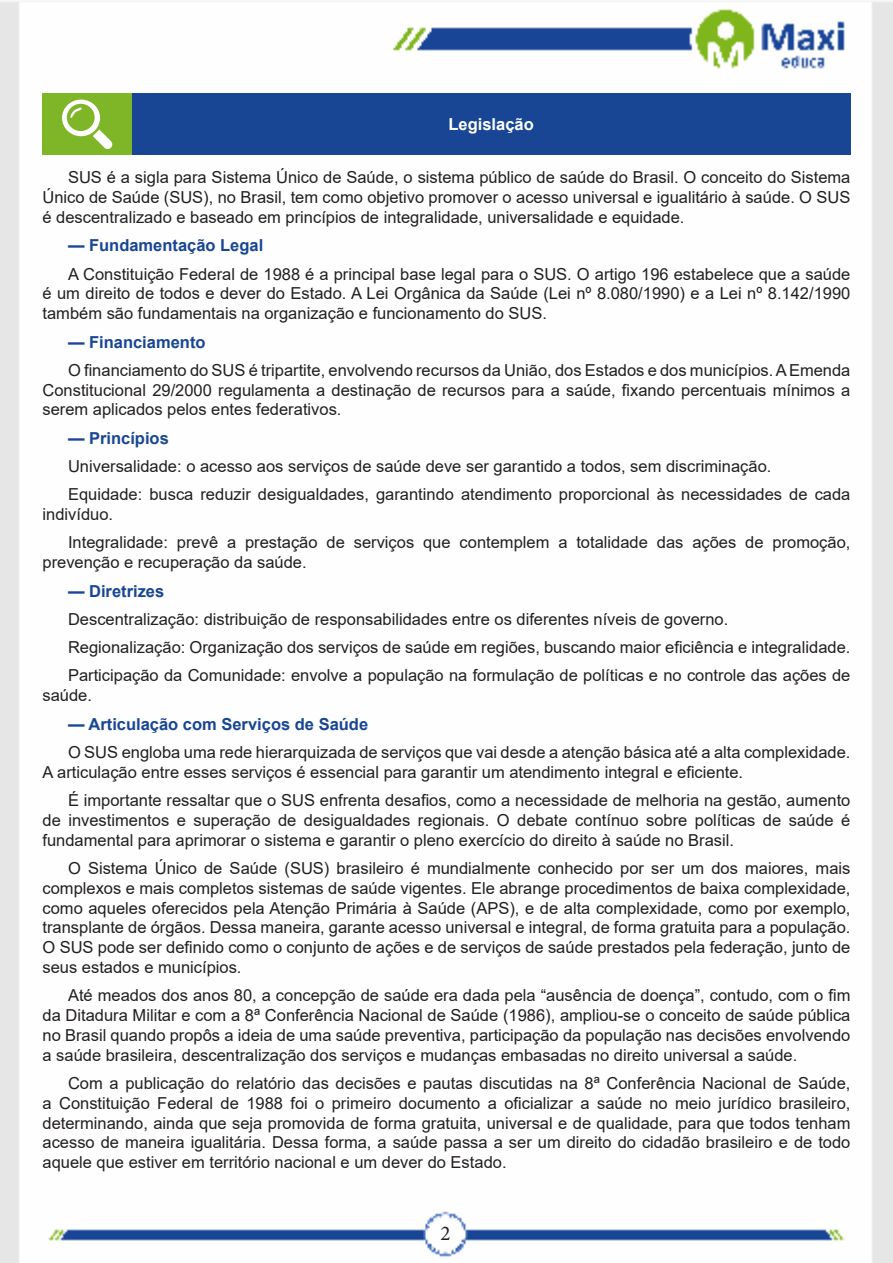
<style>
.page{position:relative;width:893px;height:1263px;background:#fff}
.page>*{position:absolute;margin:0;border:0;box-sizing:border-box;transform-origin:0 0}
.t1{font:21px "Minion Pro";color:#231f20}
.t2{font:16.5px/19.8px "Arial";color:#231f20;text-align:justify}
.TITULO_DE_ASSUNTO__CORPO{font:700 16.5px "Arial";color:#184695}
.Titulo_de_Caixa{font:700 16.5px "Arial";color:#fff}
</style>
<div class="page">
<img style="left:0;top:1px;width:893px;height:1262px">
<div style="left:43px;top:94px;width:89px;height:61px;background:#7fb628"></div>
<div style="left:132px;top:94px;width:718px;height:61px;background:#184695"></div>
<svg style="left:62px;top:100px;width:51px;height:49px"></svg>
<p class="Titulo_de_Caixa" style="left:448px;top:113px;width:87px">Legislação</p>
<p class="t2" style="left:43px;top:168px;width:809px;text-indent:26px">SUS é a sigla para Sistema Único de Saúde, o sistema público de saúde do Brasil. O conceito do Sistema Único de Saúde (SUS), no Brasil, tem como objetivo promover o acesso universal e igualitário à saúde. O SUS é descentralizado e baseado em princípios de integralidade, universalidade e equidade.</p>
<p class="TITULO_DE_ASSUNTO__CORPO" style="left:68px;top:234px;width:197px">— Fundamentação Legal</p>
<p class="t2" style="left:43px;top:264px;width:809px;text-indent:26px">A Constituição Federal de 1988 é a principal base legal para o SUS. O artigo 196 estabelece que a saúde é um direito de todos e dever do Estado. A Lei Orgânica da Saúde (Lei nº 8.080/1990) e a Lei nº 8.142/1990 também são fundamentais na organização e funcionamento do SUS.</p>
<p class="TITULO_DE_ASSUNTO__CORPO" style="left:68px;top:330px;width:139px">— Financiamento</p>
<p class="t2" style="left:43px;top:360px;width:809px;text-indent:26px">O financiamento do SUS é tripartite, envolvendo recursos da União, dos Estados e dos municípios. A Emenda Constitucional 29/2000 regulamenta a destinação de recursos para a saúde, fixando percentuais mínimos a serem aplicados pelos entes federativos.</p>
<p class="TITULO_DE_ASSUNTO__CORPO" style="left:68px;top:426px;width:102px">— Princípios</p>
<p class="t2" style="left:68px;top:456px;width:705px">Universalidade: o acesso aos serviços de saúde deve ser garantido a todos, sem discriminação.</p>
<p class="t2" style="left:43px;top:484px;width:809px;text-indent:26px">Equidade: busca reduzir desigualdades, garantindo atendimento proporcional às necessidades de cada indivíduo.</p>
<p class="t2" style="left:43px;top:533px;width:809px;text-indent:26px">Integralidade: prevê a prestação de serviços que contemplem a totalidade das ações de promoção, prevenção e recuperação da saúde.</p>
<p class="TITULO_DE_ASSUNTO__CORPO" style="left:68px;top:579px;width:98px">— Diretrizes</p>
<p class="t2" style="left:68px;top:609px;width:662px">Descentralização: distribuição de responsabilidades entre os diferentes níveis de governo.</p>
<p class="t2" style="left:68px;top:637px;width:784px">Regionalização: Organização dos serviços de saúde em regiões, buscando maior eficiência e integralidade.</p>
<p class="t2" style="left:43px;top:666px;width:809px;text-indent:26px">Participação da Comunidade: envolve a população na formulação de políticas e no controle das ações de saúde.</p>
<p class="TITULO_DE_ASSUNTO__CORPO" style="left:68px;top:712px;width:302px">— Articulação com Serviços de Saúde</p>
<p class="t2" style="left:43px;top:742px;width:809px;text-indent:26px">O SUS engloba uma rede hierarquizada de serviços que vai desde a atenção básica até a alta complexidade.<br>A articulação entre esses serviços é essencial para garantir um atendimento integral e eficiente.</p>
<p class="t2" style="left:43px;top:790px;width:809px;text-indent:26px">É importante ressaltar que o SUS enfrenta desafios, como a necessidade de melhoria na gestão, aumento de investimentos e superação de desigualdades regionais. O debate contínuo sobre políticas de saúde é fundamental para aprimorar o sistema e garantir o pleno exercício do direito à saúde no Brasil.</p>
<p class="t2" style="left:43px;top:858px;width:809px;text-indent:26px">O Sistema Único de Saúde (SUS) brasileiro é mundialmente conhecido por ser um dos maiores, mais complexos e mais completos sistemas de saúde vigentes. Ele abrange procedimentos de baixa complexidade, como aqueles oferecidos pela Atenção Primária à Saúde (APS), e de alta complexidade, como por exemplo, transplante de órgãos. Dessa maneira, garante acesso universal e integral, de forma gratuita para a população.<br>O SUS pode ser definido como o conjunto de ações e de serviços de saúde prestados pela federação, junto de seus estados e municípios.</p>
<p class="t2" style="left:43px;top:985px;width:809px;text-indent:26px">Até meados dos anos 80, a concepção de saúde era dada pela “ausência de doença”, contudo, com o fim da Ditadura Militar e com a 8ª Conferência Nacional de Saúde (1986), ampliou-se o conceito de saúde pública no Brasil quando propôs a ideia de uma saúde preventiva, participação da população nas decisões envolvendo a saúde brasileira, descentralização dos serviços e mudanças embasadas no direito universal a saúde.</p>
<p class="t2" style="left:43px;top:1073px;width:809px;text-indent:26px">Com a publicação do relatório das decisões e pautas discutidas na 8ª Conferência Nacional de Saúde, a Constituição Federal de 1988 foi o primeiro documento a oficializar a saúde no meio jurídico brasileiro, determinando, ainda que seja promovida de forma gratuita, universal e de qualidade, para que todos tenham acesso de maneira igualitária. Dessa forma, a saúde passa a ser um direito do cidadão brasileiro e de todo aquele que estiver em território nacional e um dever do Estado.</p>
<p class="t1" style="left:440px;top:1219px;width:12px">2</p>
</div>
